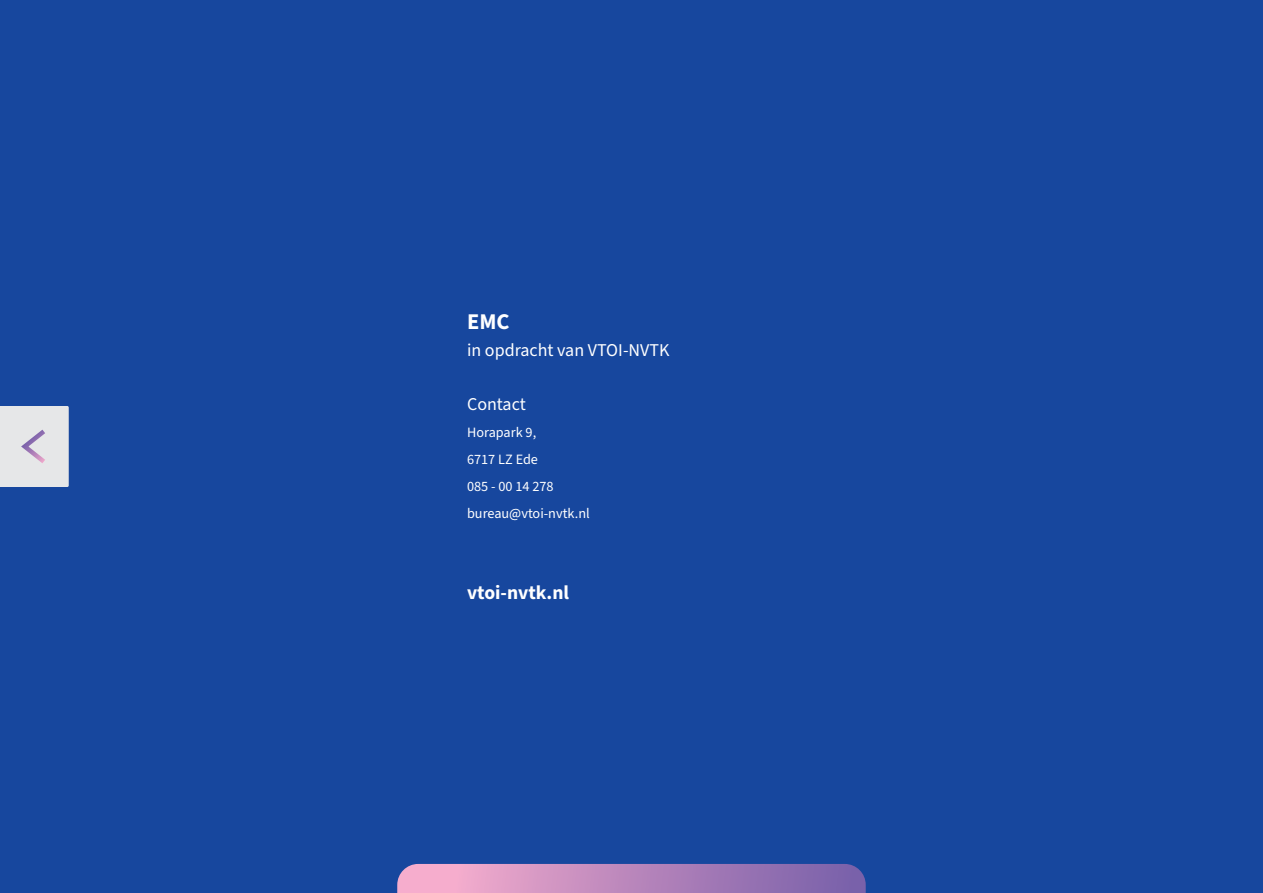
<style>
.page{position:relative;width:1263px;height:893px;background:#17479e}
.page>*{position:absolute;margin:0;border:0;box-sizing:border-box;transform-origin:0 0}
.t1{font:700 22.5px "Source Sans 3";color:#fff}
.t2{font:700 19.5px "Source Sans 3";color:#fff}
.t3{font:18px "Source Sans 3";color:#fff}
.t4{font:14.25px/27px "Source Sans 3";color:#fff}
</style>
<div class="page">
<svg style="left:397px;top:864px;width:469px;height:29px"></svg>
<div style="left:0;top:406px;width:69px;height:81px;background:#e6e7e8"></div>
<h1 class="t1" style="left:467px;top:307px;width:44px">EMC</h1>
<p class="t3" style="left:467px;top:339px;width:204px">in opdracht van VTOI-NVTK</p>
<p class="t3" style="left:467px;top:393px;width:60px">Contact</p>
<p class="t4" style="left:467px;top:419px;width:124px">Horapark 9,<br>6717 LZ Ede<br>085 - 00 14 278 bureau@vtoi-nvtk.nl</p>
<h2 class="t2" style="left:467px;top:580px;width:104px">vtoi-nvtk.nl</h2>
</div>
